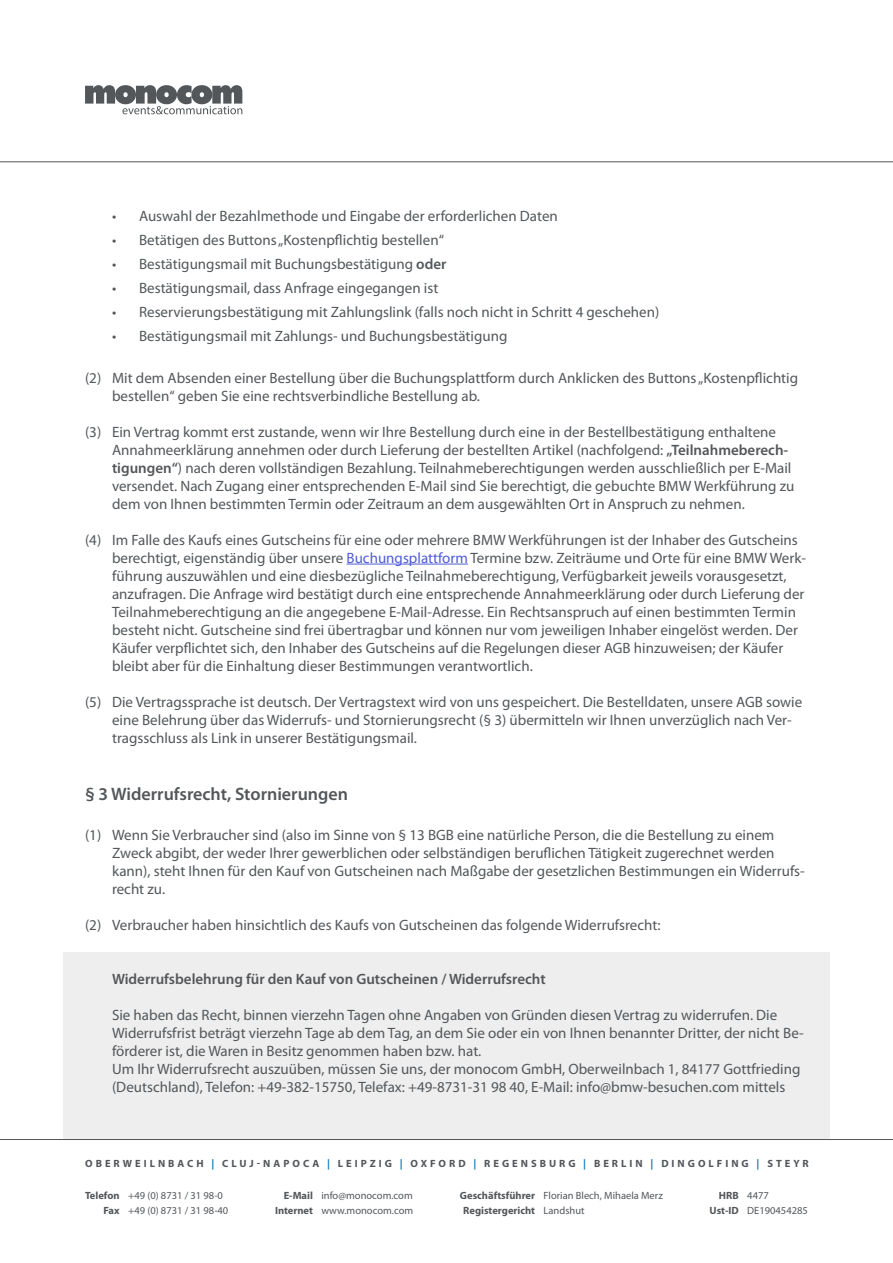
<style>
.page{position:relative;width:893px;height:1263px;background:#fff}
.page>*{position:absolute;margin:0;border:0;box-sizing:border-box;transform-origin:0 0}
.t1{font:600 18px "Myriad Pro";color:#53575a}
.t2{font:15px/18px "Myriad Pro";color:#53575a}
.t3{font:600 15px "Myriad Pro";color:#53575a}
.t4{font:10.5px/15px "Myriad Pro";color:#53575a}
.t5{font:700 10.5px "Myriad Pro";letter-spacing:.285em;color:#53575a}
.t6{font:700 10.5px/15px "Myriad Pro";color:#53575a;text-align:right}
.t7{font:700 10.5px/15px "Myriad Pro";letter-spacing:.265em;color:#53575a;text-align:right}
.s1{font-weight:600}
.s2{color:#4f5cd6}
.s3{color:#0e7abf}
</style>
<div class="page">
<div style="left:63px;top:952px;width:767px;height:187px;background:#eee"></div>
<hr style="left:347px;top:564px;width:121px;height:1px;background:#4f5cd6">
<hr style="left:0;top:161px;width:893px;height:1px;background:#53575a">
<hr style="left:0;top:1139px;width:893px;height:1px;background:#53575a">
<svg style="left:85px;top:85px;width:157px;height:29px"></svg>
<p class="t2" style="left:112px;top:206px;width:447px">• Auswahl der Bezahlmethode und Eingabe der erforderlichen Daten</p>
<p class="t2" style="left:112px;top:230px;width:333px">• Betätigen des Buttons „Kostenpflichtig bestellen“</p>
<p class="t2" style="left:112px;top:254px;width:336px">• Bestätigungsmail mit Buchungsbestätigung <span class="s1">oder</span></p>
<p class="t2" style="left:112px;top:278px;width:328px">• Bestätigungsmail, dass Anfrage eingegangen ist</p>
<p class="t2" style="left:112px;top:302px;width:549px">• Reservierungsbestätigung mit Zahlungslink (falls noch nicht in Schritt 4 geschehen)</p>
<p class="t2" style="left:112px;top:326px;width:397px">• Bestätigungsmail mit Zahlungs- und Buchungsbestätigung</p>
<p class="t2" style="left:112px;top:368px;width:688px;text-indent:-27px">(2) Mit dem Absenden einer Bestellung über die Buchungsplattform durch Anklicken des Buttons „Kostenpflichtig bestellen“ geben Sie eine rechtsverbindliche Bestellung ab.</p>
<p class="t2" style="left:112px;top:422px;width:684px;text-indent:-27px">(3) Ein Vertrag kommt erst zustande, wenn wir Ihre Bestellung durch eine in der Bestellbestätigung enthaltene Annahmeerklärung annehmen oder durch Lieferung der bestellten Artikel (nachfolgend: <span class="s1">„Teilnahmeberech&shy;tigungen“</span>) nach deren vollständigen Bezahlung. Teilnahmeberechtigungen werden ausschließlich per E-Mail versendet. Nach Zugang einer entsprechenden E-Mail sind Sie berechtigt, die gebuchte BMW Werkführung zu dem von Ihnen bestimmten Termin oder Zeitraum an dem ausgewählten Ort in Anspruch zu nehmen.</p>
<p class="t2" style="left:112px;top:530px;width:695px;text-indent:-27px">(4) Im Falle des Kaufs eines Gutscheins für eine oder mehrere BMW Werkführungen ist der Inhaber des Gutscheins berechtigt, eigenständig über unsere <span class="s2">Buchungsplattform</span> Termine bzw. Zeiträume und Orte für eine BMW Werk&shy;führung auszuwählen und eine diesbezügliche Teilnahmeberechtigung, Verfügbarkeit jeweils vorausgesetzt, anzufragen. Die Anfrage wird bestätigt durch eine entsprechende Annahmeerklärung oder durch Lieferung der Teilnahmeberechtigung an die angegebene E-Mail-Adresse. Ein Rechtsanspruch auf einen bestimmten Termin besteht nicht. Gutscheine sind frei übertragbar und können nur vom jeweiligen Inhaber eingelöst werden. Der Käufer verpflichtet sich, den Inhaber des Gutscheins auf die Regelungen dieser AGB hinzuweisen; der Käufer bleibt aber für die Einhaltung dieser Bestimmungen verantwortlich.</p>
<p class="t2" style="left:112px;top:692px;width:692px;text-indent:-27px">(5) Die Vertragssprache ist deutsch. Der Vertragstext wird von uns gespeichert. Die Bestelldaten, unsere AGB sowie eine Belehrung über das Widerrufs- und Stornierungsrecht (§ 3) übermitteln wir Ihnen unverzüglich nach Ver&shy;tragsschluss als Link in unserer Bestätigungsmail.</p>
<p class="t1" style="left:85px;top:783px;width:265px">§ 3 Widerrufsrecht, Stornierungen</p>
<p class="t2" style="left:112px;top:825px;width:694px;text-indent:-27px">(1) Wenn Sie Verbraucher sind (also im Sinne von § 13 BGB eine natürliche Person, die die Bestellung zu einem Zweck abgibt, der weder Ihrer gewerblichen oder selbständigen beruflichen Tätigkeit zugerechnet werden kann), steht Ihnen für den Kauf von Gutscheinen nach Maßgabe der gesetzlichen Bestimmungen ein Widerrufs&shy;recht zu.</p>
<p class="t2" style="left:85px;top:915px;width:577px">(2) Verbraucher haben hinsichtlich des Kaufs von Gutscheinen das folgende Widerrufsrecht:</p>
<p class="t3" style="left:112px;top:969px;width:435px">Widerrufsbelehrung für den Kauf von Gutscheinen / Widerrufsrecht</p>
<p class="t2" style="left:112px;top:1005px;width:693px">Sie haben das Recht, binnen vierzehn Tagen ohne Angaben von Gründen diesen Vertrag zu widerrufen. Die Widerrufsfrist beträgt vierzehn Tage ab dem Tag, an dem Sie oder ein von Ihnen benannter Dritter, der nicht Be&shy;förderer ist, die Waren in Besitz genommen haben bzw. hat.<br>Um Ihr Widerrufsrecht auszuüben, müssen Sie uns, der monocom GmbH, Oberweilnbach 1, 84177 Gottfrieding (Deutschland), Telefon: +49-382-15750, Telefax: +49-8731-31 98 40, E-Mail: info@bmw-besuchen.com mittels</p>
<p class="t5" style="left:85px;top:1157px;width:725px">OBERWEILNBACH <span class="s3">|</span> CLUJ-NAPOCA <span class="s3">|</span> LEIPZIG <span class="s3">|</span> OXFORD <span class="s3">|</span> REGENSBURG <span class="s3">|</span> BERLIN <span class="s3">|</span> DINGOLFING <span class="s3">|</span> STEYR</p>
<p class="t6" style="left:85px;top:1188px;width:36px">Telefon<br>Fax</p>
<p class="t4" style="left:128px;top:1188px;width:102px">+49 (0) 8731 / 31 98-0 +49 (0) 8731 / 31 98-40</p>
<p class="t6" style="left:275px;top:1188px;width:39px">E-Mail<br>Internet</p>
<p class="t4" style="left:321px;top:1188px;width:93px">info@monocom.com www.monocom.com</p>
<p class="t7" style="left:710px;top:1188px;width:31px">HRB<br>Ust-ID</p>
<p class="t4" style="left:747px;top:1188px;width:62px">4477<br>DE190454285</p>
<p class="t6" style="left:460px;top:1188px;width:77px;text-align:center">Geschäftsführer<br>Registergericht</p>
<p class="t4" style="left:544px;top:1188px;width:121px">Florian Blech, Mihaela Merz<br>Landshut</p>
</div>
